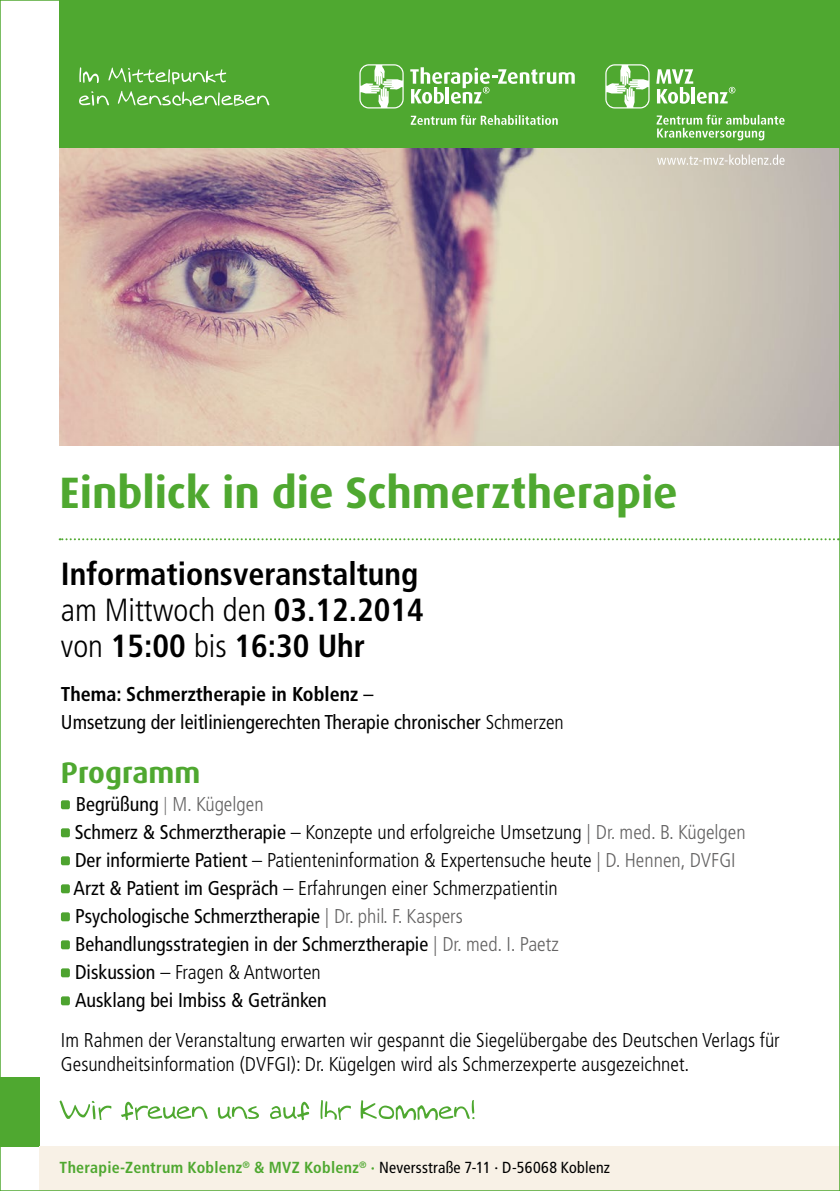
<style>
.page{position:relative;width:840px;height:1191px;background:#fff}
.page>*{position:absolute;margin:0;border:0;box-sizing:border-box;transform-origin:0 0}
.t1{font:700 44px "Dax OT";color:#4fa830}
.t2{font:700 condensed 32px/35.6px "Frutiger LT Pro";color:#000}
.t3{font:700 29.8px "Dax OT";color:#4fa830}
.t4{font:condensed 20px/28px "Frutiger LT Pro";color:#000}
.t5{font:300 condensed 20px/24px "Frutiger LT Pro";color:#000}
.t6{font:700 condensed 16px "Frutiger LT Pro";letter-spacing:.015em;color:#4fa830}
.s1{font-weight:300}
.s2{font-weight:700}
.s3{font-family:"Times New Roman";font-stretch:normal;color:#646363}
.s4{font-weight:300;color:#646363}
.s5{font-weight:400;color:#000}
</style>
<div class="page">
<img style="left:60px;top:148px;width:777px;height:297px">
<div style="left:60px;top:0;width:779px;height:148px;background:#4fa830"></div>
<svg style="left:79px;top:91px;width:190px;height:15px"></svg>
<svg style="left:79px;top:67px;width:147px;height:17px"></svg>
<svg style="left:656px;top:69px;width:79px;height:35px"></svg>
<svg style="left:605px;top:64px;width:44px;height:44px"></svg>
<svg style="left:410px;top:67px;width:164px;height:37px"></svg>
<svg style="left:359px;top:64px;width:44px;height:44px"></svg>
<svg style="left:656px;top:154px;width:128px;height:11px"></svg>
<svg style="left:410px;top:115px;width:147px;height:10px"></svg>
<svg style="left:656px;top:115px;width:128px;height:25px"></svg>
<div style="left:61px;top:800px;width:9px;height:9px;background:#4da32f;border-radius:2px"></div>
<div style="left:61px;top:828px;width:9px;height:9px;background:#4da32f;border-radius:2px"></div>
<div style="left:61px;top:856px;width:9px;height:9px;background:#4da32f;border-radius:2px"></div>
<div style="left:61px;top:884px;width:9px;height:9px;background:#4da32f;border-radius:2px"></div>
<div style="left:61px;top:912px;width:9px;height:9px;background:#4da32f;border-radius:2px"></div>
<div style="left:61px;top:940px;width:9px;height:9px;background:#4da32f;border-radius:2px"></div>
<div style="left:61px;top:968px;width:9px;height:9px;background:#4da32f;border-radius:2px"></div>
<div style="left:61px;top:996px;width:9px;height:9px;background:#4da32f;border-radius:2px"></div>
<svg style="left:60px;top:1100px;width:414px;height:20px"></svg>
<div style="left:0;top:1076px;width:40px;height:70px;background:#4fa830"></div>
<div style="left:40px;top:1146px;width:799px;height:45px;background:#f8f1e6"></div>
<svg style="left:60px;top:538px;width:775px;height:2px"></svg>
<h1 class="t1" style="left:60px;top:464px;width:619px">Einblick in die Schmerztherapie</h1>
<h2 class="t2" style="left:61px;top:556px;width:364px">Informationsveranstaltung <span class="s1">am Mittwoch den</span> 03.12.2014 <span class="s1">von</span> 15:00 <span class="s1">bis</span> 16:30 Uhr</h2>
<p class="t4" style="left:61px;top:680px;width:504px"><span class="s2">Thema: Schmerztherapie in Koblenz</span> –<br>Umsetzung der leitliniengerechten Therapie chronischer <span class="s1">Schmerzen</span></p>
<h3 class="t3" style="left:61px;top:753px;width:141px">Programm</h3>
<p class="t4" style="left:74px;top:790px;width:673px">Begrüßung <span class="s3">|</span> <span class="s4">M. Kügelgen<br></span>Schmerz &amp; Schmerztherapie <span class="s1">– Konzepte und erfolgreiche Umsetzung</span> <span class="s4">| Dr. med. B. Kügelgen </span>Der informierte Patient <span class="s1">– Patienteninformation &amp; Expertensuche heute</span> <span class="s4">| D. Hennen, DVFGI </span>Arzt &amp; Patient im Gespräch <span class="s1">– Erfahrungen einer Schmerzpatientin<br></span>Psychologische Schmerztherapie <span class="s4">| Dr. phil. F. Kaspers<br></span>Behandlungsstrategien in der Schmerztherapie <span class="s4">| Dr. med. I. Paetz<br></span>Diskussion <span class="s1">– Fragen &amp; Antworten<br></span>Ausklang bei Imbiss &amp; Getränken</p>
<p class="t5" style="left:61px;top:1028px;width:720px">Im Rahmen der Veranstaltung erwarten wir gespannt die Siegelübergabe des Deutschen Verlags für<br>Gesundheitsinformation (DVFGI): Dr. Kügelgen wird als Schmerzexperte ausgezeichnet.</p>
<p class="t6" style="left:60px;top:1158px;width:551px">Therapie-Zentrum Koblenz<sup>®</sup> &amp; MVZ Koblenz<sup>®</sup> · <span class="s5">Neversstraße 7-11 · D-56068 Koblenz</span></p>
</div>
